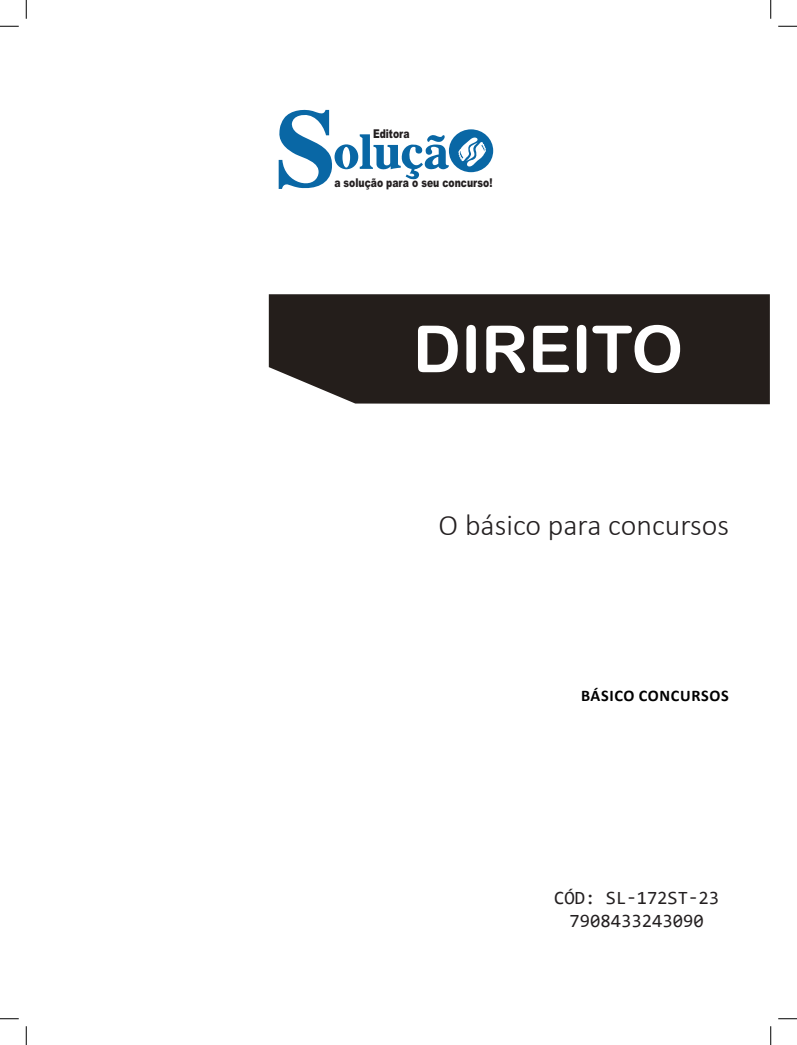
<style>
.page{position:relative;width:797px;height:1045px;background:#fff}
.page>*{position:absolute;margin:0;border:0;box-sizing:border-box;transform-origin:0 0}
.TÍTULO{font:65px "Arial Rounded MT Bold";color:#fff}
.CARGO{font:300 30px "Calibri";color:#231f20}
.SKU_CÓD{font:18.75px "Consolas";color:#231f20}
.EDITAL{font:700 16.25px "Calibri";letter-spacing:.04em;color:#000}
.t1{font:900 12.12px "Arial";color:#231f20;scale:.76 1}
</style>
<div class="page">
<div style="left:269px;top:294px;width:500px;height:110px;background:#241e1b"></div>
<svg style="left:279px;top:110px;width:214px;height:79px"></svg>
<svg style="left:0;top:25px;width:19px;height:2px"></svg>
<svg style="left:778px;top:25px;width:19px;height:2px"></svg>
<svg style="left:0;top:1018px;width:19px;height:1px"></svg>
<svg style="left:778px;top:1018px;width:19px;height:1px"></svg>
<svg style="left:25px;top:0;width:2px;height:19px"></svg>
<svg style="left:25px;top:1026px;width:2px;height:19px"></svg>
<svg style="left:770px;top:0;width:1px;height:19px"></svg>
<svg style="left:770px;top:1026px;width:1px;height:19px"></svg>
<p class="t1" style="left:373px;top:125px;width:50px">Editora</p>
<p class="t1" style="left:334px;top:174px;width:210px">a solução para o seu concurso!</p>
<p class="TÍTULO" style="left:413px;top:311px;width:272px">DIREITO</p>
<p class="CARGO" style="left:438px;top:507px;width:292px">O básico para concursos</p>
<p class="EDITAL" style="left:581px;top:684px;width:149px">BÁSICO CONCURSOS</p>
<p class="SKU_CÓD" style="left:554px;top:885px;width:166px">CÓD: SL-172ST-23</p>
<p class="SKU_CÓD" style="left:569px;top:907px;width:136px">7908433243090</p>
</div>
